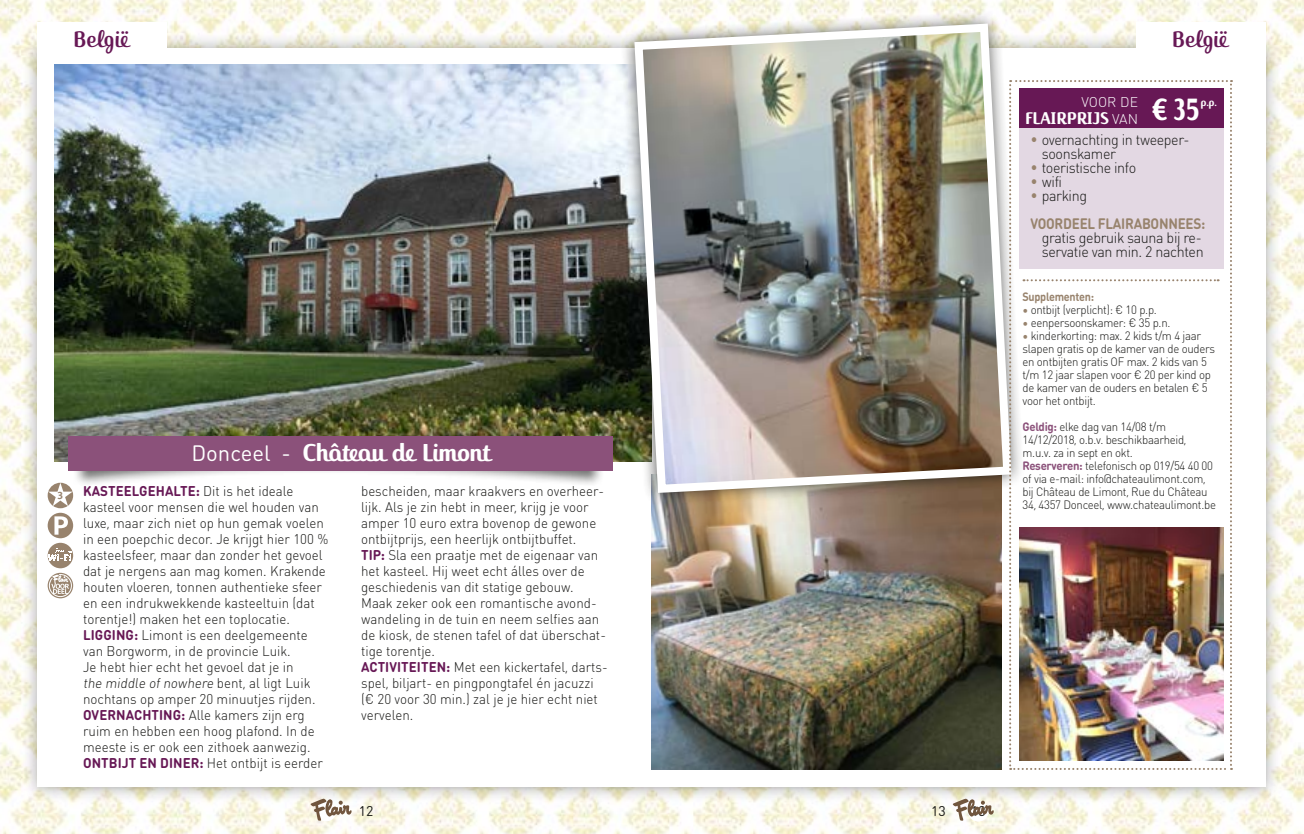
<style>
.page{position:relative;width:1304px;height:834px;background:#fff}
.page>*{position:absolute;margin:0;border:0;box-sizing:border-box;transform-origin:0 0}
.t1{font:700 36px "Jackie Pro";color:#fff;scale:.85 1}
.t2{font:700 26px "Jackie Pro";color:#fff}
.t3{font:24px "Jackie Pro";color:#671855}
.t4{font:700 18px "Jackie Pro";letter-spacing:.01em;color:#fff}
.t5{font:300 15px/14px "DIN Round Pro";letter-spacing:-.025em;color:#1a1a18;scale:.95 1}
.t6{font:700 15px/28px "DIN Round Pro";letter-spacing:-.02em;color:#98836d;scale:.9 1}
.t7{font:300 14px/16px "DIN Round Pro";color:#1a1a18;scale:.95 1}
.t8{font:14px "DIN Round Pro";color:#1a1a18}
.t9{font:300 14px "DIN Round Pro";letter-spacing:.005em;color:#fff}
.t10{font:300 12px/13px "DIN Round Pro";letter-spacing:-.025em;color:#1a1a18;scale:.95 1}
.t11{font:700 12px "DIN Round Pro";letter-spacing:-.025em;color:#98836d;scale:.9 1}
.t12{font:700 11.6px "Jackie Pro";color:#fff}
.t13{font:700 10px "Parisine Std";color:#98836d}
.s1{font-family:"DIN Round Pro";font-weight:400;font-size:22px}
.s2{font-weight:700;color:#671855}
.s3{font-family:"DIN Round Pro";font-weight:300;font-size:14px}
.s4{font-weight:700;color:#98836d}
.s5{font-weight:300;color:#1a1a18}
.s6{color:#98836d}
.s7{font-weight:700;color:#8b517a}
</style>
<div class="page">
<img style="left:0;top:0;width:1304px;height:833px">
<div style="left:316px;top:800px;width:21px;height:21px;background:#fff;border-radius:50%"></div>
<div style="left:968px;top:800px;width:21px;height:21px;background:#fff;border-radius:50%"></div>
<svg style="left:953px;top:801px;width:41px;height:19px"></svg>
<svg style="left:310px;top:801px;width:42px;height:19px"></svg>
<div style="left:22px;top:32px;width:1259px;height:769px;background:#1a1a18;opacity:.4"></div>
<div style="left:37px;top:48px;width:1228px;height:738px;background:#fff"></div>
<img style="left:55px;top:64px;width:563px;height:398px">
<img style="left:652px;top:508px;width:349px;height:261px">
<img style="left:618px;top:7px;width:410px;height:501px">
<img style="left:630px;top:19px;width:386px;height:478px">
<div style="left:72px;top:440px;width:533px;height:46px;background:#1a1a18;opacity:.62"></div>
<div style="left:68px;top:436px;width:545px;height:34px;background:#8b517a"></div>
<div style="left:37px;top:22px;width:130px;height:26px;background:#fff"></div>
<div style="left:1136px;top:22px;width:129px;height:26px;background:#fff"></div>
<svg style="left:1009px;top:80px;width:223px;height:689px"></svg>
<svg style="left:48px;top:482px;width:25px;height:56px"></svg>
<img style="left:48px;top:542px;width:25px;height:26px;border-radius:13px">
<img style="left:48px;top:572px;width:25px;height:26px">
<img style="left:1019px;top:527px;width:204px;height:233px">
<div style="left:1019px;top:88px;width:204px;height:181px;background:#e3d8e3"></div>
<div style="left:1019px;top:88px;width:204px;height:40px;background:#671855"></div>
<h3 class="t3" style="left:73px;top:24px;width:57px">België</h3>
<h3 class="t3" style="left:1172px;top:24px;width:57px">België</h3>
<p class="t13" style="left:58px;top:489px;width:7px">3</p>
<h2 class="t2" style="left:191px;top:436px;width:301px"><span class="s1">Donceel -</span> Château de Limont</h2>
<p class="t7" style="left:83px;top:482px;width:260px"><span class="s2">KASTEELGEHALTE:</span> Dit is het ideale kasteel voor mensen die wel houden van luxe, maar zich niet op hun gemak voelen in een poepchic decor. Je krijgt hier 100 % kasteelsfeer, maar dan zonder het gevoel dat je nergens aan mag komen. Krakende houten vloeren, tonnen authentieke sfeer en een indrukwekkende kasteeltuin (dat torentje!) maken het een toplocatie.<br><span class="s2">LIGGING:</span> Limont is een deelgemeente van Borgworm, in de provincie Luik.<br>Je hebt hier echt het gevoel dat je in<br>the middle of nowhere b e n t, a l li g t Lu i k nochtans op amper 20 minuutjes rijden.<br><span class="s2">OVERNACHTING:</span> Alle kamers zijn erg ruim en hebben een hoog plafond. In de meeste is er ook een zithoek aanwezig.<br><span class="s2">ONTBIJT EN DINER:</span> Het ontbijt is eerder</p>
<p class="t7" style="left:361px;top:482px;width:261px">bescheiden, maar kraakvers en overheer&shy;lijk. Als je zin hebt in meer, krijg je voor amper 10 euro extra bovenop de gewone ontbijtprijs, een heerlijk ontbijtbuffet.<br><span class="s2">TIP:</span> Sla een praatje met de eigenaar van het kasteel. Hij weet echt álles over de geschiedenis van dit statige gebouw.<br>Maak zeker ook een romantische avond&shy;wandeling in de tuin en neem selfies aan de kiosk, de stenen tafel of dat überschat&shy;tige torentje.<br><span class="s2">ACTIVITEITEN:</span> Met een kickertafel, darts&shy;spel, biljart- en pingpongtafel én jacuzzi (€ 20 voor 30 min.) zal je je hier echt niet vervelen.</p>
<p class="t8" style="left:359px;top:801px;width:16px">12</p>
<p class="t8" style="left:931px;top:801px;width:16px">13</p>
<p class="t8" style="left:971px;top:801px;width:16px">13</p>
<p class="t9" style="left:1081px;top:93px;width:58px">VOOR DE</p>
<p class="t4" style="left:1025px;top:106px;width:115px">FLAIRPRIJS <span class="s3">VAN</span></p>
<h1 class="t1" style="left:1151px;top:86px;width:59px">€35</h1>
<p class="t12" style="left:1200px;top:95px;width:18px">p.p.</p>
<p class="t5" style="left:1042px;top:132px;width:157px;text-indent:-11px"><span class="s4">•</span> overnachting in tweeper&shy;soonskamer</p>
<p class="t5" style="left:1030px;top:160px;width:113px"><span class="s4">•</span> toeristische info</p>
<p class="t5" style="left:1030px;top:174px;width:35px"><span class="s4">•</span> wifi</p>
<p class="t6" style="left:1030px;top:181px;width:196px">• <span class="s5">parking<br></span>VOORDEEL FLAIRABONNEES:</p>
<p class="t5" style="left:1042px;top:230px;width:172px">gratis gebruik sauna bij re&shy;servatie van min. 2 nachten</p>
<p class="t11" style="left:1022px;top:288px;width:81px">Supplementen:</p>
<p class="t10" style="left:1022px;top:303px;width:143px"><span class="s6">•</span> ontbijt (verplicht): € 10 p.p.</p>
<p class="t10" style="left:1022px;top:316px;width:157px"><span class="s6">•</span> eenpersoonskamer: € 35 p.n.</p>
<p class="t10" style="left:1022px;top:329px;width:204px"><span class="s6">•</span> kinderkorting: max. 2 kids t/m 4 jaar slapen gratis op de kamer van de ouders en ontbijten gratis OF max. 2 kids van 5 t/m 12 jaar slapen voor € 20 per kind op de kamer van de ouders en betalen € 5 voor het ontbijt.</p>
<p class="t10" style="left:1022px;top:420px;width:205px"><span class="s7">Geldig:</span> elke dag van 14/08 t/m 14/12/2018, o.b.v. beschikbaarheid, m.u.v. za in sept en okt.<br><span class="s7">Reserveren:</span> telefonisch op 019/54 40 00 of via e-mail: info@chateaulimont.com, bij Château de Limont, Rue du Château 34, 4357 Donceel, www.chateaulimont.be</p>
</div>
